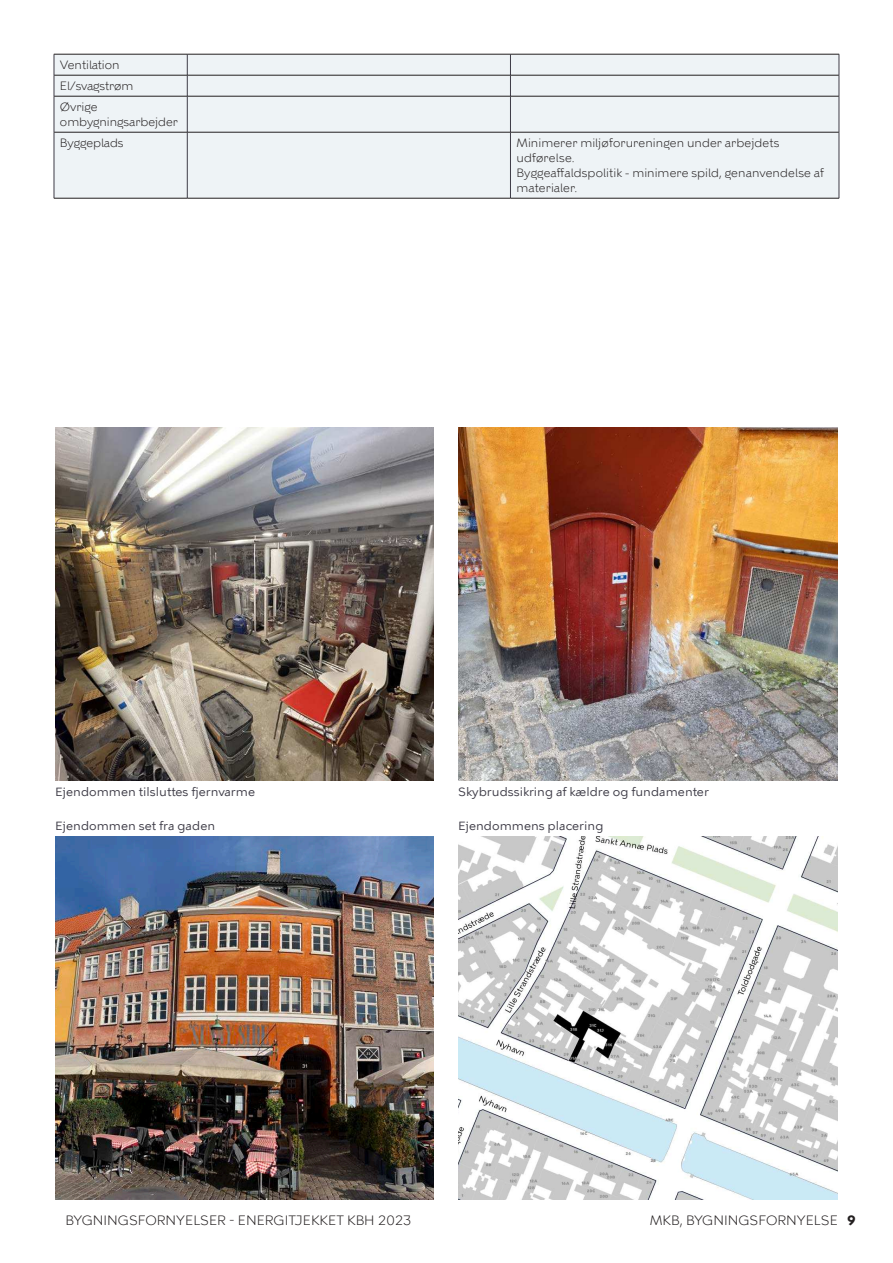
<style>
.page{position:relative;width:893px;height:1263px;background:#fff}
.page>*{position:absolute;margin:0;border:0;box-sizing:border-box;transform-origin:0 0}
.t1{font:300 13.5px "KBH";color:#231f20}
.t2{font:300 12px/21px "KBH";letter-spacing:.005em;color:#231f20}
.t3{font:12px "KBH Tekst";color:#3e3c47}
.s1{font-weight:700}
</style>
<div class="page">
<img style="left:55px;top:836px;width:379px;height:363px">
<img style="left:458px;top:427px;width:379px;height:354px">
<img style="left:458px;top:836px;width:379px;height:363px">
<img style="left:55px;top:427px;width:379px;height:354px">
<div style="left:55px;top:55px;width:784px;height:143px;background:#eef3f6"></div>
<svg style="left:54px;top:55px;width:1px;height:41px"></svg>
<hr style="left:54px;top:96px;width:1px;height:36px;background:#3e3c47">
<hr style="left:54px;top:132px;width:1px;height:66px;background:#3e3c47">
<svg style="left:187px;top:55px;width:1px;height:41px"></svg>
<svg style="left:510px;top:55px;width:1px;height:41px"></svg>
<svg style="left:839px;top:54px;width:1px;height:42px"></svg>
<hr style="left:187px;top:96px;width:1px;height:36px;background:#3e3c47">
<hr style="left:187px;top:132px;width:1px;height:66px;background:#3e3c47">
<hr style="left:510px;top:96px;width:1px;height:36px;background:#3e3c47">
<hr style="left:510px;top:132px;width:1px;height:66px;background:#3e3c47">
<hr style="left:839px;top:96px;width:1px;height:36px;background:#3e3c47">
<hr style="left:839px;top:132px;width:1px;height:66px;background:#3e3c47">
<hr style="left:54px;top:54px;width:133px;height:1px;background:#231f20">
<hr style="left:187px;top:54px;width:323px;height:1px;background:#231f20">
<hr style="left:510px;top:54px;width:329px;height:1px;background:#231f20">
<hr style="left:54px;top:75px;width:133px;height:1px;background:#231f20">
<hr style="left:187px;top:75px;width:323px;height:1px;background:#231f20">
<hr style="left:510px;top:75px;width:329px;height:1px;background:#231f20">
<hr style="left:54px;top:96px;width:133px;height:1px;background:#231f20">
<hr style="left:187px;top:96px;width:323px;height:1px;background:#231f20">
<hr style="left:510px;top:96px;width:329px;height:1px;background:#231f20">
<hr style="left:54px;top:132px;width:133px;height:1px;background:#231f20">
<hr style="left:54px;top:198px;width:133px;height:1px;background:#231f20">
<hr style="left:187px;top:132px;width:323px;height:1px;background:#231f20">
<hr style="left:187px;top:198px;width:323px;height:1px;background:#231f20">
<hr style="left:510px;top:132px;width:329px;height:1px;background:#231f20">
<hr style="left:510px;top:198px;width:329px;height:1px;background:#231f20">
<p class="t2" style="left:60px;top:56px;width:75px">Ventilation<br>El/svagstrøm<br>Øvrige</p>
<p class="t2" style="left:60px;top:113px;width:120px">ombygningsarbejder<br>Byggeplads</p>
<p class="t2" style="left:516px;top:137px;width:309px;line-height:15px">Minimerer miljøforureningen under arbejdets udførelse.<br>Byggeaffaldspolitik - minimere spild, genanvendelse af materialer.</p>
<p class="t3" style="left:55px;top:784px;width:201px">Ejendommen tilsluttes fjernvarme</p>
<p class="t3" style="left:458px;top:784px;width:252px">Skybrudssikring af kældre og fundamenter</p>
<p class="t3" style="left:55px;top:821px;width:161px">Ejendommen set fra gaden</p>
<p class="t3" style="left:458px;top:821px;width:147px">Ejendommens placering</p>
<p class="t1" style="left:65px;top:1212px;width:347px">BYGNINGSFORNYELSER - ENERGITJEKKET KBH 2023</p>
<p class="t1" style="left:650px;top:1212px;width:207px">MKB, BYGNINGSFORNYELSE <span class="s1">9</span></p>
</div>
